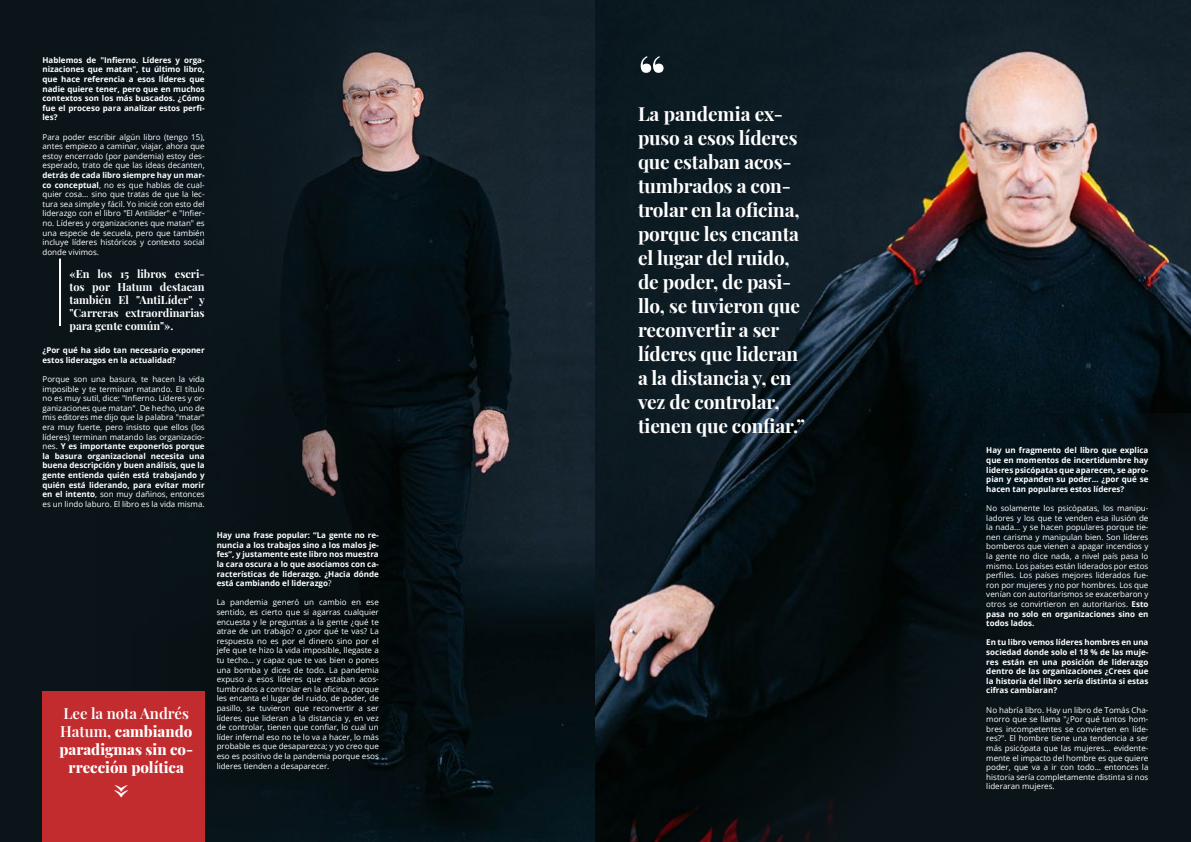
<style>
.page{position:relative;width:1191px;height:842px;background:#fff}
.page>*{position:absolute;margin:0;border:0;box-sizing:border-box;transform-origin:0 0}
.t1{font:700 60px "Playfair Display";color:#fff}
.t2{font:700 25px "Playfair Display";color:#fff}
.t3{font:700 19px/24px "Playfair Display";letter-spacing:-.01em;color:#fff}
.t4{font:800 15px/18px "Playfair Display";color:#fff;text-align:center}
.t5{font:700 11px/13.2px "Playfair Display";color:#fff;text-align:justify}
.t6{font:8px/9.6px "Open Sans";color:#fff;text-align:justify}
.t7{font:700 8px/9.6px "Open Sans";color:#fff;text-align:justify}
.s1{font-weight:700}
.s2{font-style:italic}
.s3{font-weight:600}
.s4{font-weight:400}
</style>
<div class="page">
<img style="left:428px;top:0;width:763px;height:842px">
<div style="left:0;top:0;width:428px;height:842px;background:#0b1419"></div>
<hr style="left:59px;top:259px;width:2px;height:67px;background:#fff">
<div style="left:43px;top:691px;width:162px;height:151px;background:#c32c2f"></div>
<svg style="left:595px;top:414px;width:596px;height:428px;background:#0c1418"></svg>
<p class="t7" style="left:43px;top:55px;width:164px">Hablemos de "Infierno. Líderes y orga&shy;nizaciones que matan", tu último libro, que hace referencia a esos lÍderes que nadie quiere tener, pero que en muchos contextos son los más buscados. ¿Cómo fue el proceso para analizar estos perfi&shy;les?</p>
<p class="t6" style="left:43px;top:132px;width:164px">Para poder escribir algún libro (tengo 15), antes empiezo a caminar, viajar, ahora que estoy encerrado (por pandemia) estoy des&shy;esperado, trato de que las ideas decanten,</p>
<p class="t6" style="left:43px;top:170px;width:164px"><span class="s1">detrás de cada libro siempre hay un mar&shy;co conceptual</span>, no es que hablas de cual&shy;quier cosa… sino que tratas de que la lec&shy;tura sea simple y fácil. Yo inicié con esto del liderazgo con el libro <span class="s2">"</span>El Antilíder" e "Infier&shy;no. Líderes y organizaciones que matan" es una especie de secuela, pero que también incluye líderes históricos y contexto social donde vivimos.</p>
<h3 class="t5" style="left:70px;top:266px;width:137px">«En los 15 libros escri&shy;tos por Hatum destacan también El "AntiLíder" y "Carreras extraordinarias para gente común"».</h3>
<p class="t7" style="left:43px;top:345px;width:164px">¿Por qué ha sido tan necesario exponer estos liderazgos en la actualidad?</p>
<p class="t6" style="left:43px;top:374px;width:164px">Porque son una basura, te hacen la vida imposible y te terminan matando. El título no es muy sutil, dice: "Infierno. Líderes y or&shy;ganizaciones que matan". De hecho, uno de mis editores me dijo que la palabra "matar" era muy fuerte, pero insisto que ellos (los líderes) terminan matando las organizacio&shy;nes. <span class="s1">Y es importante exponerlos porque la basura organizacional necesita una buena descripción y buen análisis, que la gente entienda quién está trabajando y quién está liderando, para evitar morir en el intento</span>, son muy dañinos, entonces es un lindo laburo. El libro es la vida misma.</p>
<h3 class="t4" style="left:59px;top:703px;width:135px"><span class="s3">Lee la nota Andrés<br>Hatum</span><span class="s1">,</span> cambiando paradigmas sin co&shy;rrección política</h3>
<h2 class="t2" style="left:99px;top:798px;width:16px;rotate:-90deg">«</h2>
<p class="t7" style="left:217px;top:530px;width:164px">Hay una frase popular: “La gente no re&shy;nuncia a los trabajos sino a los malos je&shy;fes”, y justamente este libro nos muestra la cara oscura a lo que asociamos con ca&shy;racterísticas de liderazgo. ¿Hacia dónde está cambiando el liderazgo<span class="s4">?</span></p>
<p class="t6" style="left:217px;top:597px;width:164px">La pandemia generó un cambio en ese sentido, es cierto que si agarras cualquier encuesta y le preguntas a la gente ¿qué te atrae de un trabajo? o ¿por qué te vas? La respuesta no es por el dinero sino por el jefe que te hizo la vida imposible, llegaste a tu techo… y capaz que te vas bien o pones una bomba y dices de todo. La pandemia expuso a esos líderes que estaban acos&shy;tumbrados a controlar en la oficina, porque les encanta el lugar del ruido, de poder, de pasillo, se tuvieron que reconvertir a ser líderes que lideran a la distancia y, en vez de controlar, tienen que confiar, lo cual un líder infernal eso no te lo va a hacer, lo más probable es que desaparezca; y yo creo que eso es positivo de la pandemia porque esos lideres tienden a desaparecer.</p>
<h1 class="t1" style="left:638px;top:30px;width:29px">“</h1>
<p class="t3" style="left:638px;top:100px;width:169px">La pandemia ex&shy;puso a esos líderes que estaban acos&shy;tumbrados a con&shy;trolar en la oficina, porque les encanta el lugar del ruido, de poder, de pasi&shy;llo, se tuvieron que reconvertir a ser líderes que lideran a la distancia y, en vez de controlar, tienen que confiar.”</p>
<p class="t7" style="left:986px;top:445px;width:164px">Hay un fragmento del libro que explica que en momentos de incertidumbre hay lideres psicópatas que aparecen, se apro&shy;pian y expanden su poder… ¿por qué se hacen tan populares estos líderes?</p>
<p class="t6" style="left:986px;top:503px;width:164px">No solamente los psicópatas, los manipu&shy;ladores y los que te venden esa ilusión de la nada… y se hacen populares porque tie&shy;nen carisma y manipulan bien. Son líderes bomberos que vienen a apagar incendios y la gente no dice nada, a nivel país pasa lo mismo. Los países están liderados por estos perfiles. Los países mejores liderados fue&shy;ron por mujeres y no por hombres. Los que venían con autoritarismos se exacerbaron y otros se convirtieron en autoritarios. <span class="s1">Esto pasa no solo en organizaciones sino en todos lados.</span></p>
<p class="t7" style="left:986px;top:637px;width:164px">En tu libro vemos líderes hombres en una sociedad donde solo el 18 % de las muje&shy;res están en una posición de liderazgo dentro de las organizaciones ¿Crees que la historia del libro sería distinta si estas cifras cambiaran?</p>
<p class="t6" style="left:986px;top:705px;width:164px">No habría libro. Hay un libro de Tomás Cha&shy;morro que se llama "¿Por qué tantos hom&shy;bres incompetentes se convierten en líde&shy;res?". El hombre tiene una tendencia a ser más psicópata que las mujeres… evidente&shy;mente el impacto del hombre es que quiere poder, que va a ir con todo… entonces la historia sería completamente distinta si nos lideraran mujeres.</p>
</div>
